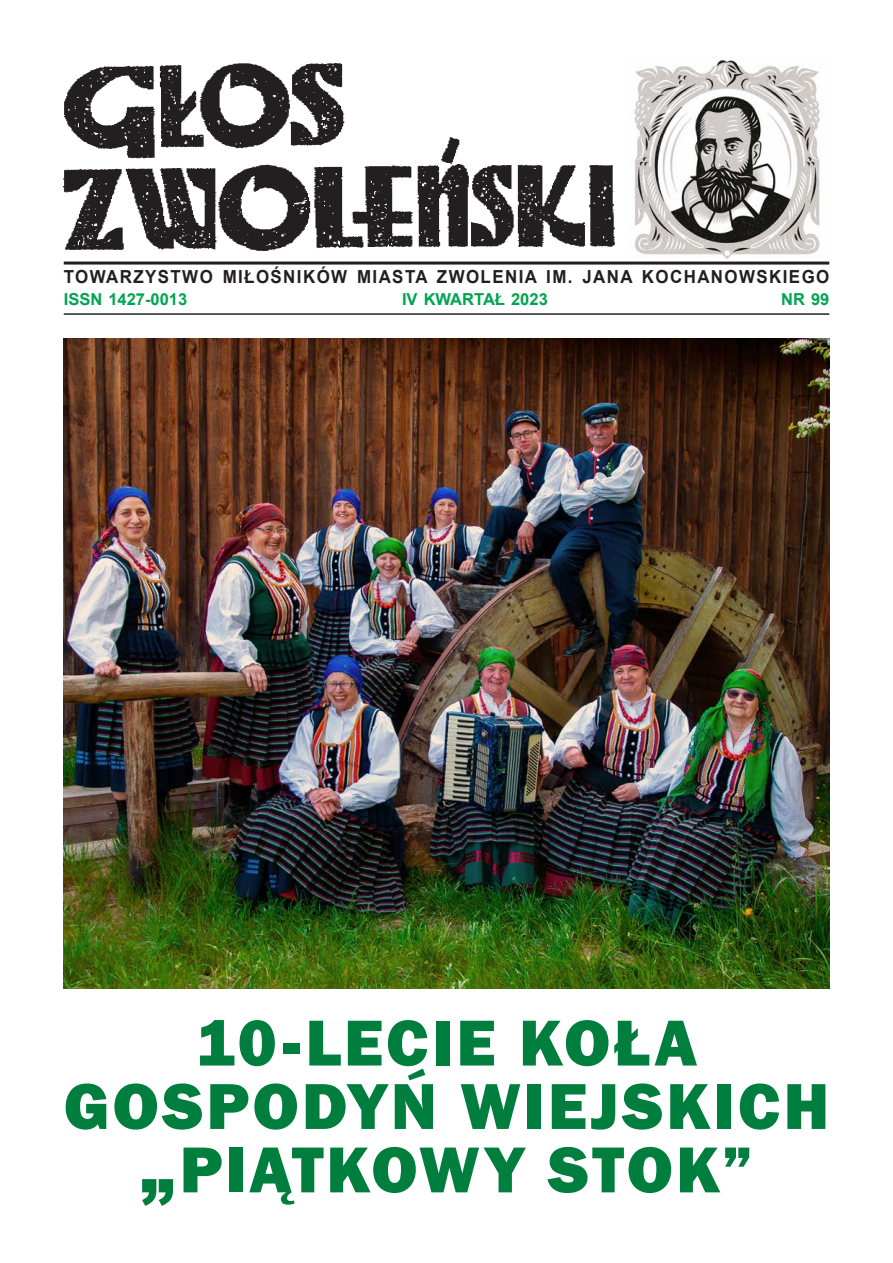
<style>
.page{position:relative;width:893px;height:1263px;background:#fff}
.page>*{position:absolute;margin:0;border:0;box-sizing:border-box;transform-origin:0 0}
.t1{font:800 67.2px/63.4px "Franklin Gothic";letter-spacing:.045em;color:#007e3d;text-align:center}
.t2{font:700 18px "Arial";letter-spacing:.085em;color:#231f20;scale:.94 1}
.t3{font:700 16.5px "Arial";color:#00a54f}
.s1{font-family:"Arial";font-weight:900}
</style>
<div class="page">
<img style="left:634px;top:59px;width:187px;height:199px">
<hr style="left:64px;top:262px;width:765px;height:3px;background:#231f20">
<hr style="left:64px;top:313px;width:765px;height:2px;background:#231f20">
<img style="left:64px;top:64px;width:551px;height:187px">
<img style="left:64px;top:338px;width:765px;height:650px">
<p class="t2" style="left:64px;top:265px;width:816px">TOWARZYSTWO MIŁOŚNIKÓW MIASTA ZWOLENIA IM. JANA KOCHANOWSKIEGO</p>
<p class="t3" style="left:64px;top:288px;width:125px">ISSN 1427-0013</p>
<p class="t3" style="left:402px;top:288px;width:147px">IV KWARTAŁ 2023</p>
<p class="t3" style="left:781px;top:288px;width:50px">NR 99</p>
<p class="t1" style="left:64px;top:1011px;width:767px">10-LECIE KOŁA<br>GOSPODYŃ WIEJSKICH <span class="s1">„</span>PIĄTKOWY STOK”</p>
</div>
